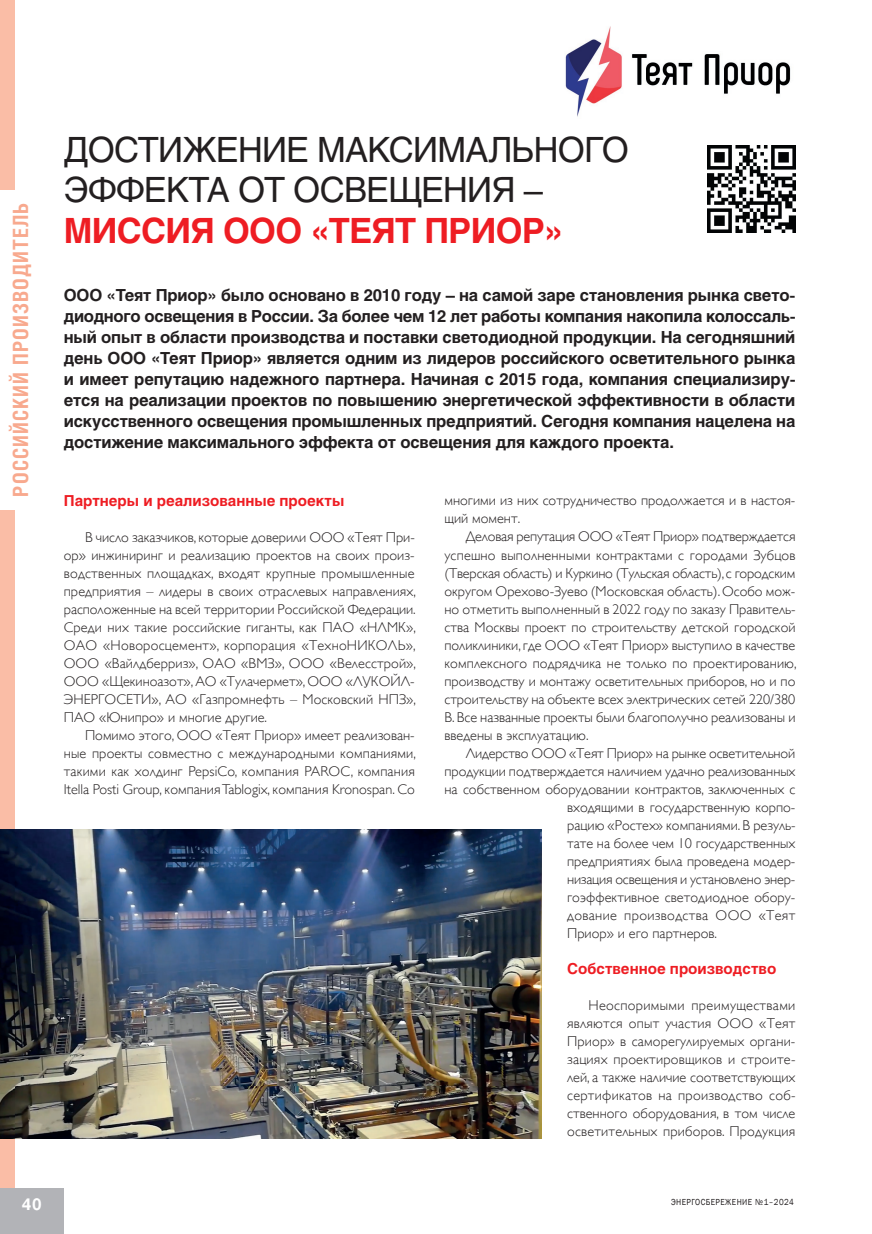
<style>
.page{position:relative;width:872px;height:1234px;background:#fff}
.page>*{position:absolute;margin:0;border:0;box-sizing:border-box;transform-origin:0 0}
.t1{font:34.5px/40.5px "Helios";letter-spacing:-.02em;color:#231f20}
.t2{font:700 34.5px "Helios";letter-spacing:-.02em;color:#ee1d23}
.t3{font:700 21px "Helios Cond";letter-spacing:.05em;color:#f8a98e}
.t4{font:700 16.5px/21px "Helios";letter-spacing:-.01em;color:#231f20;text-align:justify}
.t5{font:700 16.5px "Pragmatica";color:#fff;scale:.89 1}
.t6{font:700 15px "Helios";color:#ee1d23}
.t7{font:300 14.25px/18px "Gill Sans";color:#231f20;text-align:justify}
.t8{font:300 14.25px "Gill Sans";letter-spacing:.025em;color:#231f20}
.t9{font:9px "Franklin Gothic";letter-spacing:.05em;color:#231f20;scale:.89 1}
</style>
<div class="page">
<div style="left:0;top:510px;width:15px;height:723px;background:#fabda6"></div>
<div style="left:0;top:1188px;width:64px;height:45px;background:#b2b3b7"></div>
<div style="left:0;top:0;width:15px;height:189px;background:#fabda6"></div>
<img style="left:565px;top:26px;width:226px;height:91px">
<img style="left:0;top:829px;width:541px;height:308px">
<img style="left:707px;top:145px;width:88px;height:88px">
<h2 class="t3" style="left:8px;top:496px;width:295px;rotate:-90deg">РОССИЙСКИЙ ПРОИЗВОДИТЕЛЬ</h2>
<h1 class="t1" style="left:64px;top:129px;width:566px">ДОСТИЖЕНИЕ МАКСИМАЛЬНОГО<br>ЭФФЕКТА ОТ ОСВЕЩЕНИЯ –</h1>
<h1 class="t2" style="left:64px;top:211px;width:501px">МИССИЯ ООО «ТЕЯТ ПРИОР»</h1>
<p class="t4" style="left:64px;top:284px;width:733px">ООО «Теят Приор» было основано в 2010 году – на самой заре становления рынка свето&shy;диодного освещения в России. За более чем 12 лет работы компания накопила колоссаль&shy;ный опыт в области производства и поставки светодиодной продукции. На сегодняшний день ООО «Теят Приор» является одним из лидеров российского осветительного рынка и имеет репутацию надежного партнера. Начиная с 2015 года, компания специализиру&shy;ется на реализации проектов по повышению энергетической эффективности в области искусственного освещения промышленных предприятий. Сегодня компания нацелена на достижение максимального эффекта от освещения для каждого проекта.</p>
<p class="t6" style="left:64px;top:491px;width:282px">Партнеры и реализованные проекты</p>
<p class="t7" style="left:64px;top:527px;width:354px;text-indent:21px">В число заказчиков, которые доверили ООО «Теят При&shy;ор» инжиниринг и реализацию проектов на своих произ&shy;водственных площадках, входят крупные промышленные предприятия – лидеры в своих отраслевых направлениях, расположенные на всей территории Российской Федерации.<br>Среди них такие российские гиганты, как ПАО «НЛМК», ОАО «Новоросцемент», корпорация «ТехноНИКОЛЬ», ООО «Вайлдберриз», ОАО «ВМЗ», ООО «Велесстрой», ООО «Щекиноазот», АО «Тулачермет», ООО «ЛУКОЙЛ-ЭНЕРГОСЕТИ», АО «Газпромнефть – Московский НПЗ», ПАО «Юнипро» и многие другие.</p>
<p class="t7" style="left:64px;top:725px;width:354px;text-indent:21px">Помимо этого, ООО «Теят Приор» имеет реализован&shy;ные проекты совместно с международными компаниями, такими как холдинг PepsiCo, компания PAROC, компания Itella Posti Group, компания Tablogix, компания Kronospan. Со</p>
<p class="t7" style="left:444px;top:491px;width:352px">многими из них сотрудничество продолжается и в настоя&shy;щий момент.</p>
<p class="t7" style="left:444px;top:527px;width:354px;text-indent:21px">Деловая репутация ООО «Теят Приор» подтверждается успешно выполненными контрактами с городами Зубцов (Тверская область) и Куркино (Тульская область), с городским округом Орехово-Зуево (Московская область). Особо мож&shy;но отметить выполненный в 2022 году по заказу Правитель&shy;ства Москвы проект по строительству детской городской поликлиники, где ООО «Теят Приор» выступило в качестве комплексного подрядчика не только по проектированию, производству и монтажу осветительных приборов, но и по строительству на объекте всех электрических сетей 220/380<br>В. Все названные проекты были благополучно реализованы и введены в эксплуатацию.</p>
<p class="t7" style="left:466px;top:743px;width:331px">Лидерство ООО «Теят Приор» на рынке осветительной</p>
<p class="t7" style="left:444px;top:761px;width:352px">продукции подтверждается наличием удачно реализованных</p>
<p class="t7" style="left:444px;top:779px;width:352px">на собственном оборудовании контрактов, заключенных с</p>
<p class="t7" style="left:567px;top:797px;width:230px">входящими в государственную корпо-</p>
<p class="t7" style="left:567px;top:815px;width:230px">рацию «Ростех» компаниями. В резуль-</p>
<p class="t7" style="left:567px;top:833px;width:230px">тате на более чем 10 государственных</p>
<p class="t7" style="left:567px;top:851px;width:230px">предприятиях была проведена модер-</p>
<p class="t7" style="left:567px;top:869px;width:230px">низация освещения и установлено энер-</p>
<p class="t7" style="left:567px;top:887px;width:230px">гоэффективное светодиодное обору-</p>
<p class="t8" style="left:567px;top:903px;width:230px">дование производства ООО «Теят</p>
<p class="t7" style="left:567px;top:923px;width:151px">Приор» и его партнеров.</p>
<p class="t6" style="left:567px;top:959px;width:211px">Собственное производство</p>
<p class="t7" style="left:567px;top:995px;width:230px;text-indent:21px">Неоспоримыми преимуществами являются опыт участия ООО «Теят Приор» в саморегулируемых органи&shy;зациях проектировщиков и строите&shy;лей, а также наличие соответствующих сертификатов на производство соб&shy;ственного оборудования, в том числе осветительных приборов. Продукция</p>
<p class="t5" style="left:22px;top:1193px;width:24px">40</p>
<p class="t9" style="left:671px;top:1196px;width:139px">ЭНЕРГОСБЕРЕЖЕНИЕ №1–2024</p>
</div>
